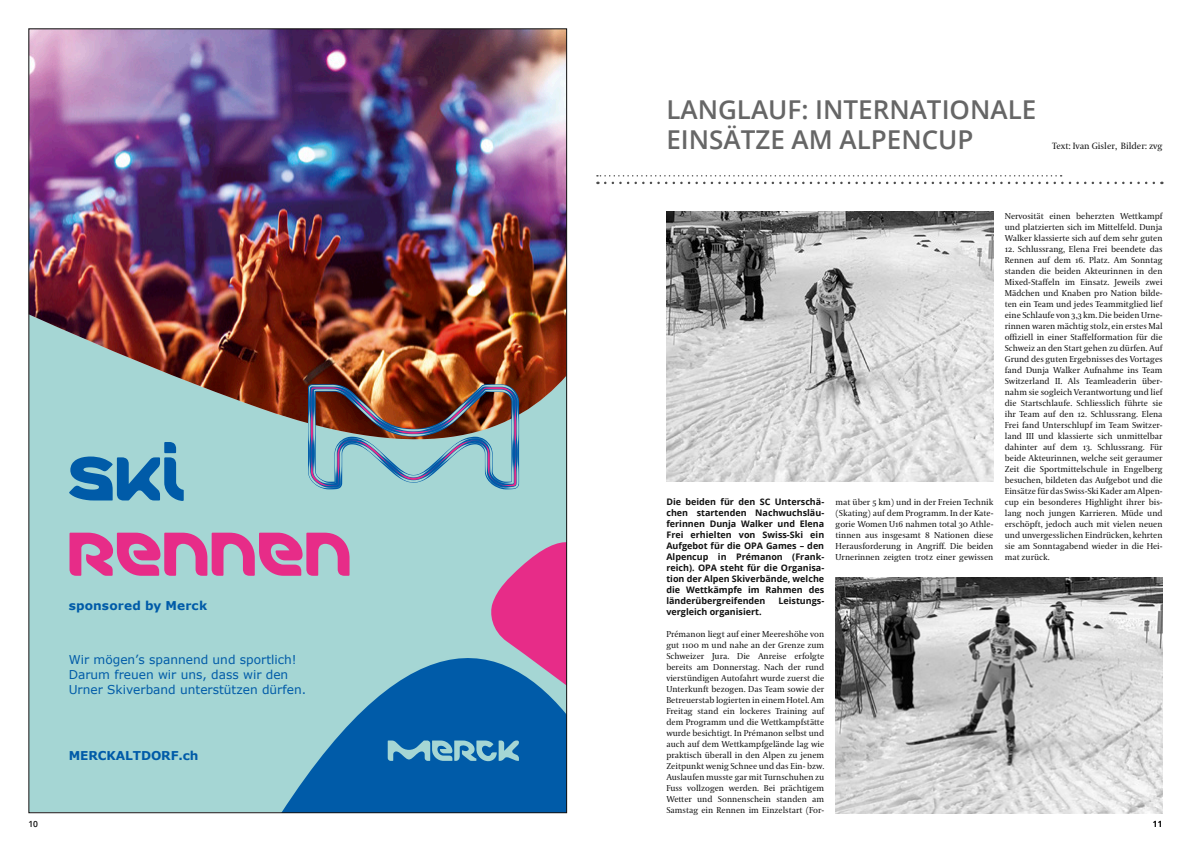
<style>
.page{position:relative;width:1191px;height:842px;background:#fff}
.page>*{position:absolute;margin:0;border:0;box-sizing:border-box;transform-origin:0 0}
.t1{font:62.7px/75.3px "Merck";color:#e72c88}
.Hauptitel{font:600 26px/30px "Open Sans";color:#666}
.t2{font:12.2px/14.6px "Verdana";color:#005ba8}
.t3{font:700 12.2px "Verdana";letter-spacing:.015em;color:#005ba8}
.t4{font:700 12.2px "Verdana";letter-spacing:-.005em;color:#005ba8}
.Untertitel{font:700 9px/11px "Open Sans";color:#111;text-align:justify}
.Hauptitel-2{font:9px "Coranto 2";color:#111}
.Grundschrift{font:8.5px/11px "Coranto 2";color:#111;text-align:justify}
.t5{font:600 8.5px "Open Sans";color:#111}
.s1{color:#005ba8}
</style>
<div class="page">
<img style="left:666px;top:211px;width:327px;height:271px">
<svg style="left:597px;top:175px;width:556px;height:9px"></svg>
<div style="left:29px;top:29px;width:537px;height:783px;background:#a5d6d4"></div>
<svg style="left:282px;top:658px;width:283px;height:153px;fill:#005ba8"></svg>
<svg style="left:489px;top:542px;width:76px;height:168px"></svg>
<svg style="left:388px;top:740px;width:131px;height:21px"></svg>
<img style="left:30px;top:30px;width:535px;height:424px">
<img style="left:308px;top:384px;width:211px;height:105px">
<img style="left:835px;top:578px;width:327px;height:235px">
<p class="t1" style="left:69px;top:441px;width:286px"><span class="s1">SKI<br></span>RENNEN</p>
<p class="t3" style="left:69px;top:597px;width:140px">sponsored by Merck</p>
<p class="t2" style="left:69px;top:653px;width:239px">Wir mögen’s spannend und sportlich!<br>Darum freuen wir uns, dass wir den<br>Urner Skiverband unterstützen dürfen.</p>
<p class="t4" style="left:69px;top:748px;width:131px">MERCKALTDORF.ch</p>
<p class="Hauptitel" style="left:666px;top:94px;width:371px">LANGLAUF: INTERNATIONALE<br>EINSÄTZE AM ALPENCUP</p>
<p class="Hauptitel-2" style="left:1052px;top:141px;width:112px">Text: Ivan Gisler, Bilder: zvg</p>
<p class="Untertitel" style="left:666px;top:496px;width:159px">Die beiden für den SC Unterschä&shy;chen startenden Nachwuchsläu&shy;ferinnen Dunja Walker und Elena Frei erhielten von Swiss-Ski ein Aufgebot für die OPA Games – den Alpencup in Prémanon (Frank&shy;reich). OPA steht für die Organisa&shy;tion der Alpen Skiverbände, welche die Wettkämpfe im Rahmen des länderübergreifenden</p>
<p class="Untertitel" style="left:778px;top:595px;width:47px">Leistungs-</p>
<p class="Untertitel" style="left:666px;top:606px;width:97px">vergleich organisiert.</p>
<p class="Grundschrift" style="left:666px;top:629px;width:159px">Prémanon liegt auf einer Meereshöhe von gut 1100 m und nahe an der Grenze zum Schweizer Jura. Die Anreise erfolgte bereits am Donnerstag. Nach der rund vierstündigen Autofahrt wurde zuerst die Unterkunft bezogen. Das Team sowie der Betreuerstab logierten in einem Hotel. Am Freitag stand ein lockeres Training auf dem Programm und die Wettkampfstätte wurde besichtigt. In Prémanon selbst und auch auf dem Wettkampfgelände lag wie praktisch überall in den Alpen zu jenem Zeitpunkt wenig Schnee und das Ein- bzw.<br>Auslaufen musste gar mit Turnschuhen zu Fuss vollzogen werden. Bei prächtigem Wetter und Sonnenschein standen am Samstag ein Rennen im Einzelstart (For-</p>
<p class="Grundschrift" style="left:835px;top:497px;width:159px">mat über 5 km) und in der Freien Technik (Skating) auf dem Programm. In der Kate&shy;gorie Women U16 nahmen total 30 Athle&shy;tinnen aus insgesamt 8 Nationen diese Herausforderung in Angriff. Die beiden Urnerinnen zeigten trotz einer gewissen</p>
<p class="Grundschrift" style="left:1004px;top:211px;width:159px">Nervosität einen beherzten Wettkampf und platzierten sich im Mittelfeld. Dunja Walker klassierte sich auf dem sehr guten</p>
<p class="Grundschrift" style="left:1004px;top:244px;width:159px">12. Schlussrang, Elena Frei beendete das Rennen auf dem 16. Platz. Am Sonntag standen die beiden Akteurinnen in den Mixed-Staffeln im Einsatz. Jeweils zwei Mädchen und Knaben pro Nation bilde&shy;ten ein Team und jedes Teammitglied lief eine Schlaufe von 3,3 km. Die beiden Urne&shy;rinnen waren mächtig stolz, ein erstes Mal offiziell in einer Staffelformation für die Schweiz an den Start gehen zu dürfen. Auf Grund des guten Ergebnisses des Vortages fand Dunja Walker Aufnahme ins Team Switzerland II. Als Teamleaderin über&shy;nahm sie sogleich Verantwortung und lief die Startschlaufe. Schliesslich führte sie ihr Team auf den 12. Schlussrang. Elena Frei fand Unterschlupf im Team Switzer&shy;land III und klassierte sich unmittelbar dahinter auf dem 13. Schlussrang. Für beide Akteurinnen, welche seit geraumer Zeit die Sportmittelschule in Engelberg besuchen, bildeten das Aufgebot und die Einsätze für das Swiss-Ski Kader am Alpen&shy;cup ein besonderes Highlight ihrer bis&shy;lang noch jungen Karrieren. Müde und erschöpft, jedoch auch mit vielen neuen und unvergesslichen Eindrücken, kehrten sie am Sonntagabend wieder in die Hei&shy;mat zurück.</p>
<p class="t5" style="left:28px;top:818px;width:11px">10</p>
<p class="t5" style="left:1153px;top:818px;width:11px">11</p>
</div>
